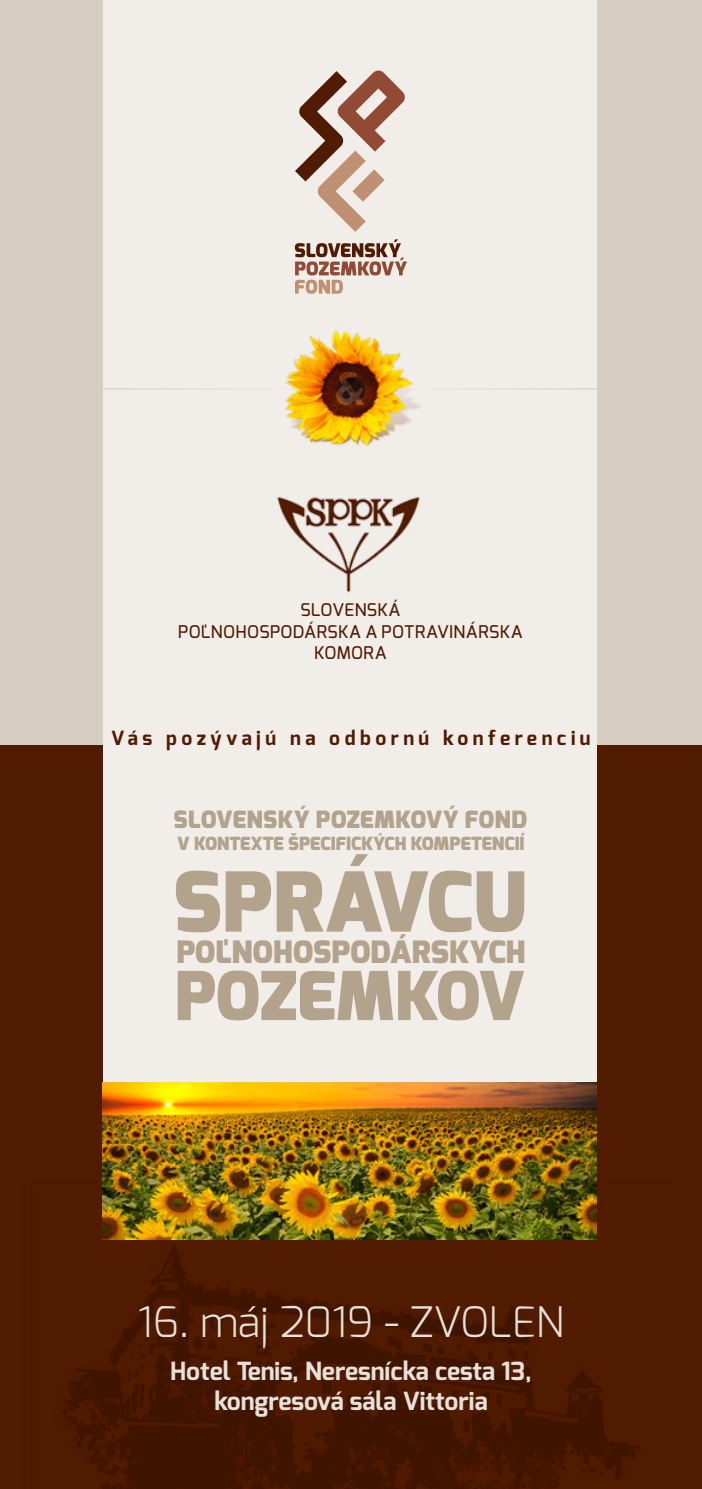
<style>
.page{position:relative;width:702px;height:1489px;background:#fff}
.page>*{position:absolute;margin:0;border:0;box-sizing:border-box;transform-origin:0 0}
.t1{font:900 82.25px "Exo";color:#b3a38c}
.t2{font:900 67.25px "Exo";color:#b3a38c}
.t3{font:700 45px "Exo";color:#f7f5f3}
.t4{font:300 42px "Exo";color:#e7e1db}
.t5{font:900 30.75px "Exo";color:#b3a38c}
.t6{font:700 25px/30px "Exo";color:#e7e1db;text-align:center}
.t7{font:900 23.75px "Exo";letter-spacing:.01em;color:#b3a38c}
.t8{font:700 19.5px "Exo";letter-spacing:.23em;color:#511b00}
.t9{font:900 18.25px "Exo";color:#b3a38c}
.t10{font:500 17.5px/21px "Exo";letter-spacing:.02em;color:#511b00;text-align:center}
</style>
<div class="page">
<div style="left:0;top:744px;width:702px;height:744px;background:#511b00"></div>
<img style="left:62px;top:1182px;width:577px;height:306px">
<div style="left:0;top:0;width:702px;height:744px;background:#d6cdc1"></div>
<div style="left:103px;top:0;width:493px;height:1127px;background:#f1ede9"></div>
<img style="left:103px;top:1082px;width:493px;height:157px">
<svg style="left:295px;top:239px;width:112px;height:55px"></svg>
<svg style="left:295px;top:71px;width:110px;height:161px"></svg>
<img style="left:277px;top:497px;width:143px;height:96px">
<hr style="left:103px;top:388px;width:204px;height:1px;background:#d6cdc1">
<hr style="left:392px;top:388px;width:204px;height:1px;background:#d6cdc1">
<img style="left:260px;top:330px;width:172px;height:117px">
<h3 class="t3" style="left:335px;top:359px;width:32px">&amp;</h3>
<p class="t10" style="left:178px;top:599px;width:346px">SLOVENSKÁ<br>POĽNOHOSPODÁRSKA A POTRAVINÁRSKA<br>KOMORA</p>
<p class="t8" style="left:111px;top:725px;width:481px">Vás pozývajú na odbornú konferenciu</p>
<p class="t7" style="left:173px;top:804px;width:355px">SLOVENSKÝ POZEMKOVÝ FOND</p>
<h1 class="t1" style="left:173px;top:849px;width:355px">SPRÁVCU</h1>
<h2 class="t2" style="left:175px;top:952px;width:352px">POZEMKOV</h2>
<p class="t9" style="left:177px;top:831px;width:349px">V KONTEXTE ŠPECIFICKÝCH KOMPETENCIÍ</p>
<p class="t5" style="left:176px;top:931px;width:350px">POĽNOHOSPODÁRSKYCH</p>
<h3 class="t4" style="left:138px;top:1294px;width:428px">16. máj 2019 - ZVOLEN</h3>
<p class="t6" style="left:170px;top:1355px;width:363px">Hotel Tenis, Neresnícka cesta 13, kongresová sála Vittoria</p>
</div>
